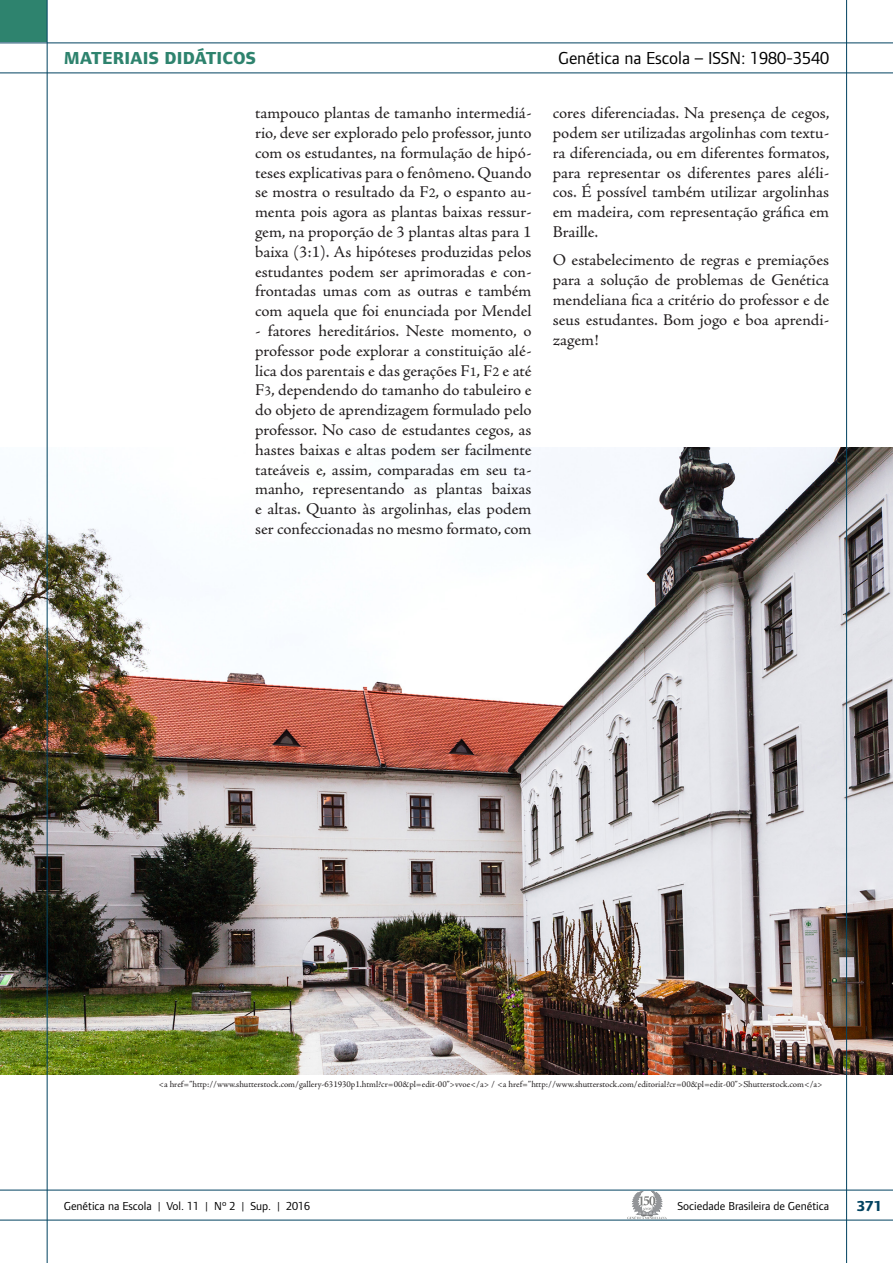
<style>
.page{position:relative;width:893px;height:1263px;background:#fff}
.page>*{position:absolute;margin:0;border:0;box-sizing:border-box;transform-origin:0 0}
.t1{font:18px "Foundry Form Sans";color:#000}
.t2{font:800 18px "Foundry Form Sans";letter-spacing:.015em;color:#2e836e}
.Texto{font:16.5px/19.8px "Adobe Jenson Pro";color:#231f20;text-align:justify}
.t3{font:800 15px "Foundry Form Sans";color:#014260}
.t4{font:12px "Foundry Form Sans";color:#000}
.Texto-2{font:9px "Adobe Jenson Pro";letter-spacing:-.005em;color:#231f20}
.s1{font-size:13.5px}
</style>
<div class="page">
<img style="left:0;top:448px;width:893px;height:626px">
<div style="left:0;top:0;width:47px;height:42px;background:#2e836e"></div>
<hr style="left:47px;top:0;width:1px;height:1263px;background:#014260">
<hr style="left:846px;top:0;width:1px;height:1263px;background:#014260">
<hr style="left:0;top:1190px;width:893px;height:1px;background:#014260">
<hr style="left:0;top:1220px;width:893px;height:1px;background:#014260">
<hr style="left:0;top:43px;width:893px;height:1px;background:#014260">
<hr style="left:0;top:73px;width:893px;height:1px;background:#014260">
<svg style="left:627px;top:1191px;width:40px;height:28px"></svg>
<p class="t2" style="left:64px;top:48px;width:194px">MATERIAIS DIDÁTICOS</p>
<p class="Texto" style="left:255px;top:103px;width:278px">tampouco plantas de tamanho intermediá&shy;rio, deve ser explorado pelo professor, junto com os estudantes, na formulação de hipó&shy;teses explicativas para o fenômeno. Quando se mostra o resultado da F<span class="s1">2</span>, o espanto au&shy;menta pois agora as plantas baixas ressur&shy;gem, na proporção de 3 plantas altas para 1 baixa (3:1). As hipóteses produzidas pelos estudantes podem ser aprimoradas e con&shy;frontadas umas com as outras e também com aquela que foi enunciada por Mendel</p>
<p class="Texto" style="left:255px;top:321px;width:278px">- fatores hereditários. Neste momento, o professor pode explorar a constituição alé&shy;lica dos parentais e das gerações F<span class="s1">1</span>, F<span class="s1">2</span> e até F<span class="s1">3</span>, dependendo do tamanho do tabuleiro e do objeto de aprendizagem formulado pelo professor. No caso de estudantes cegos, as hastes baixas e altas podem ser facilmente tateáveis e, assim, comparadas em seu ta&shy;manho, representando as plantas baixas e altas. Quanto às argolinhas, elas podem ser confeccionadas no mesmo formato, com</p>
<p class="t1" style="left:558px;top:48px;width:273px">Genética na Escola – ISSN: 1980-3540</p>
<p class="Texto" style="left:553px;top:103px;width:278px">cores diferenciadas. Na presença de cegos, podem ser utilizadas argolinhas com textu&shy;ra diferenciada, ou em diferentes formatos, para representar os diferentes pares aléli&shy;cos. É possível também utilizar argolinhas em madeira, com representação gráfica em Braille.</p>
<p class="Texto" style="left:553px;top:251px;width:278px">O estabelecimento de regras e premiações para a solução de problemas de Genética mendeliana fica a critério do professor e de seus estudantes. Bom jogo e boa aprendi&shy;zagem!</p>
<p class="Texto-2" style="left:158px;top:1079px;width:666px">&lt;a href=”http://www.shutterstock.com/gallery-631930p1.html?cr=00&amp;pl=edit-00”&gt;vvoe&lt;/a&gt; / &lt;a href=”http://www.shutterstock.com/editorial?cr=00&amp;pl=edit-00”&gt;Shutterstock.com&lt;/a&gt;</p>
<p class="t4" style="left:64px;top:1199px;width:248px">Genética na Escola | Vol. 11 | Nº 2 | Sup. | 2016</p>
<p class="t4" style="left:677px;top:1199px;width:153px">Sociedade Brasileira de Genética</p>
<p class="t3" style="left:857px;top:1197px;width:27px">371</p>
</div>
